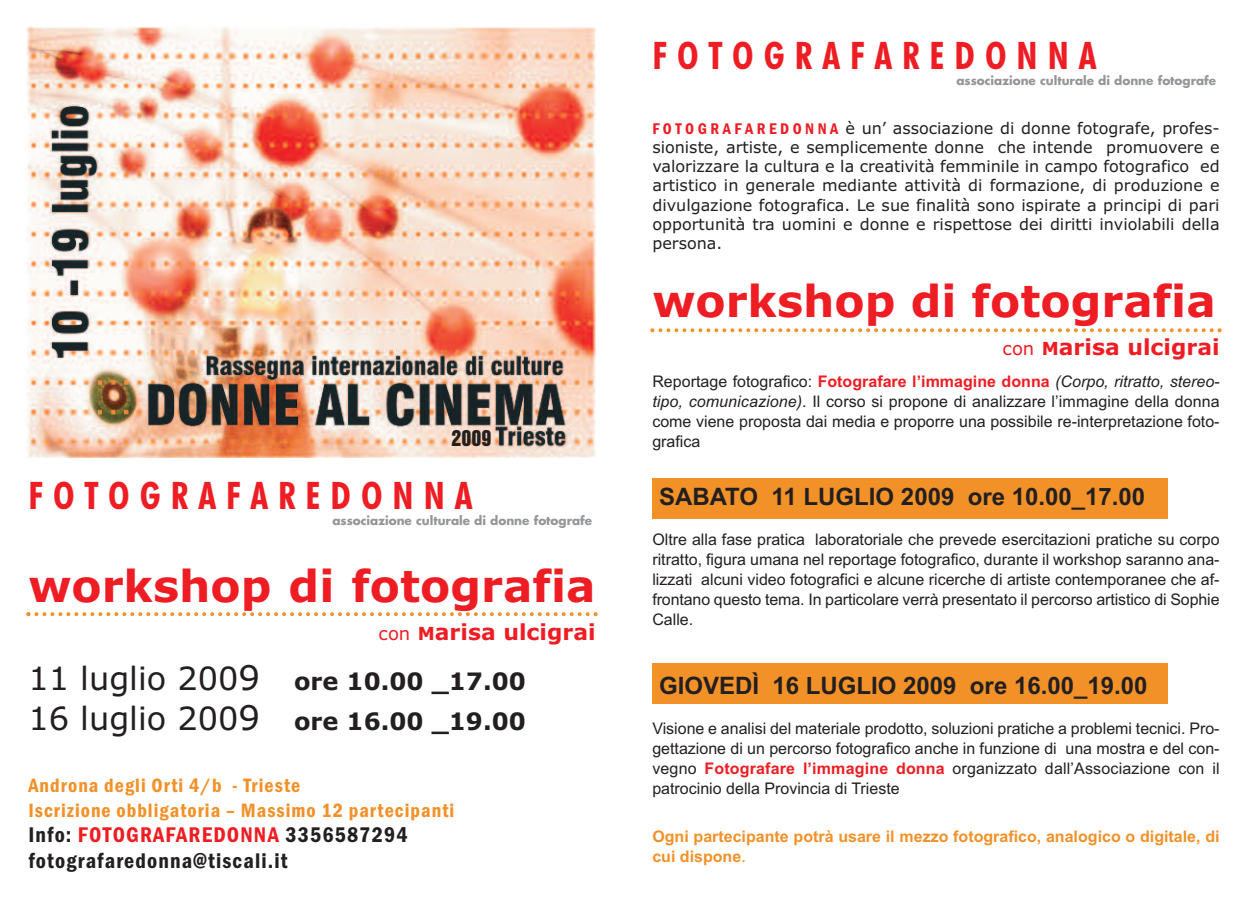
<style>
.page{position:relative;width:1248px;height:908px;background:#fff}
.page>*{position:absolute;margin:0;border:0;box-sizing:border-box;transform-origin:0 0}
.t1{font:700 44px "Verdana";color:#ee1d23}
.t2{font:700 condensed 38px "Futura BT";letter-spacing:.265em;color:#ee1d23}
.t3{font:700 24px "Arial";color:#231f20}
.t4{font:700 24px/40.8px "Verdana";color:#231f20}
.t5{font:600 condensed 22px/26.4px "Franklin Gothic";letter-spacing:.05em;color:#231f20}
.t6{font:700 22px "Verdana";color:#ee1d23}
.t7{font:600 condensed 20px/24px "Franklin Gothic";letter-spacing:.05em;color:#f19128}
.t8{font:20px "Swiss 921 BT Regular A";color:#231f20}
.t9{font:16px/20px "Arial";color:#231f20;text-align:justify}
.t10{font:16px/19.2px "Verdana";color:#231f20;text-align:justify}
.t11{font:700 16px/20px "Arial";color:#f19128}
.t12{font:700 12px "Futura";color:#939598}
.s1{font-weight:400;font-size:18px}
.s2{font-size:18px}
.s3{font-weight:400;font-size:32px}
.s4{font-weight:400;font-size:34px}
.s5{color:#ee1d23}
.s6{font-family:"Franklin Gothic";font-weight:600;font-stretch:condensed;color:#ee1d23}
.s7{font-weight:700;color:#ee1d23}
.s8{font-style:italic}
</style>
<div class="page">
<div style="left:652px;top:478px;width:515px;height:41px;background:#f19128"></div>
<div style="left:652px;top:663px;width:515px;height:40px;background:#f19128"></div>
<svg style="left:650px;top:328px;width:571px;height:4px"></svg>
<img style="left:26px;top:27px;width:570px;height:430px">
<svg style="left:26px;top:612px;width:571px;height:4px"></svg>
<p class="t8" style="left:451px;top:427px;width:41px">2009</p>
<h2 class="t2" style="left:28px;top:474px;width:445px">FOTOGRAFAREDONNA</h2>
<p class="t12" style="left:332px;top:515px;width:261px">associazione culturale di donne fotografe</p>
<h1 class="t1" style="left:28px;top:560px;width:568px">workshop di fotografia</h1>
<h3 class="t6" style="left:378px;top:619px;width:218px"><span class="s1">con</span> <span class="s2">M</span>arisa ulcigrai</h3>
<h3 class="t4" style="left:28px;top:660px;width:499px"><span class="s3">11 luglio 200</span><span class="s4">9</span> ore 10.00 _17.00<br><span class="s3">16 luglio 200</span><span class="s4">9</span> ore 16.00 _19.00</h3>
<p class="t7" style="left:28px;top:773px;width:427px">Androna degli Orti 4/b - Trieste<br>Iscrizione obbligatoria – Massimo 12 partecipanti</p>
<h3 class="t5" style="left:28px;top:820px;width:381px">Info: <span class="s5">FOTOGRAFAREDONNA</span> 3356587294 fotografaredonna@tiscali.it</h3>
<h2 class="t2" style="left:652px;top:34px;width:445px">FOTOGRAFAREDONNA</h2>
<p class="t12" style="left:956px;top:75px;width:261px">associazione culturale di donne fotografe</p>
<p class="t10" style="left:652px;top:118px;width:568px"><span class="s6">F O T O G R A F A R E D O N N A</span> è un’ associazione di donne fotografe, profes&shy;sioniste, artiste, e semplicemente donne che intende promuovere e valorizzare la cultura e la creatività femminile in campo fotografico ed artistico in generale mediante attività di formazione, di produzione e divulgazione fotografica. Le sue finalità sono ispirate a principi di pari opportunità tra uomini e donne e rispettose dei diritti inviolabili della persona.</p>
<h1 class="t1" style="left:652px;top:276px;width:565px">workshop di fotografia</h1>
<h3 class="t6" style="left:1002px;top:334px;width:218px"><span class="s1">con</span> <span class="s2">M</span>arisa ulcigrai</h3>
<p class="t9" style="left:652px;top:371px;width:568px">Reportage fotografico: <span class="s7">Fotografare l’immagine donna</span> <span class="s8">(Corpo, ritratto, stereo&shy;tipo, comunicazione)</span>. Il corso si propone di analizzare l’immagine della donna come viene proposta dai media e proporre una possibile re-interpretazione foto&shy;grafica</p>
<h3 class="t3" style="left:659px;top:483px;width:488px">SABATO 11 LUGLIO 2009 ore 10.00_17.00</h3>
<p class="t9" style="left:652px;top:529px;width:568px">Oltre alla fase pratica laboratoriale che prevede esercitazioni pratiche su corpo ritratto, figura umana nel reportage fotografico, durante il workshop saranno ana&shy;lizzati alcuni video fotografici e alcune ricerche di artiste contemporanee che af&shy;frontano questo tema. In particolare verrà presentato il percorso artistico di Sophie Calle.</p>
<h3 class="t3" style="left:659px;top:671px;width:490px">GIOVEDÌ 16 LUGLIO 2009 ore 16.00_19.00</h3>
<p class="t9" style="left:652px;top:717px;width:568px">Visione e analisi del materiale prodotto, soluzioni pratiche a problemi tecnici. Pro&shy;gettazione di un percorso fotografico anche in funzione di una mostra e del con&shy;vegno <span class="s7">Fotografare l’immagine donna</span> organizzato dall’Associazione con il patrocinio della Provincia di Trieste</p>
<p class="t11" style="left:652px;top:825px;width:568px">Ogni partecipante potrà usare il mezzo fotografico, analogico o digitale, di cui dispone<span class="s1">.</span></p>
</div>
